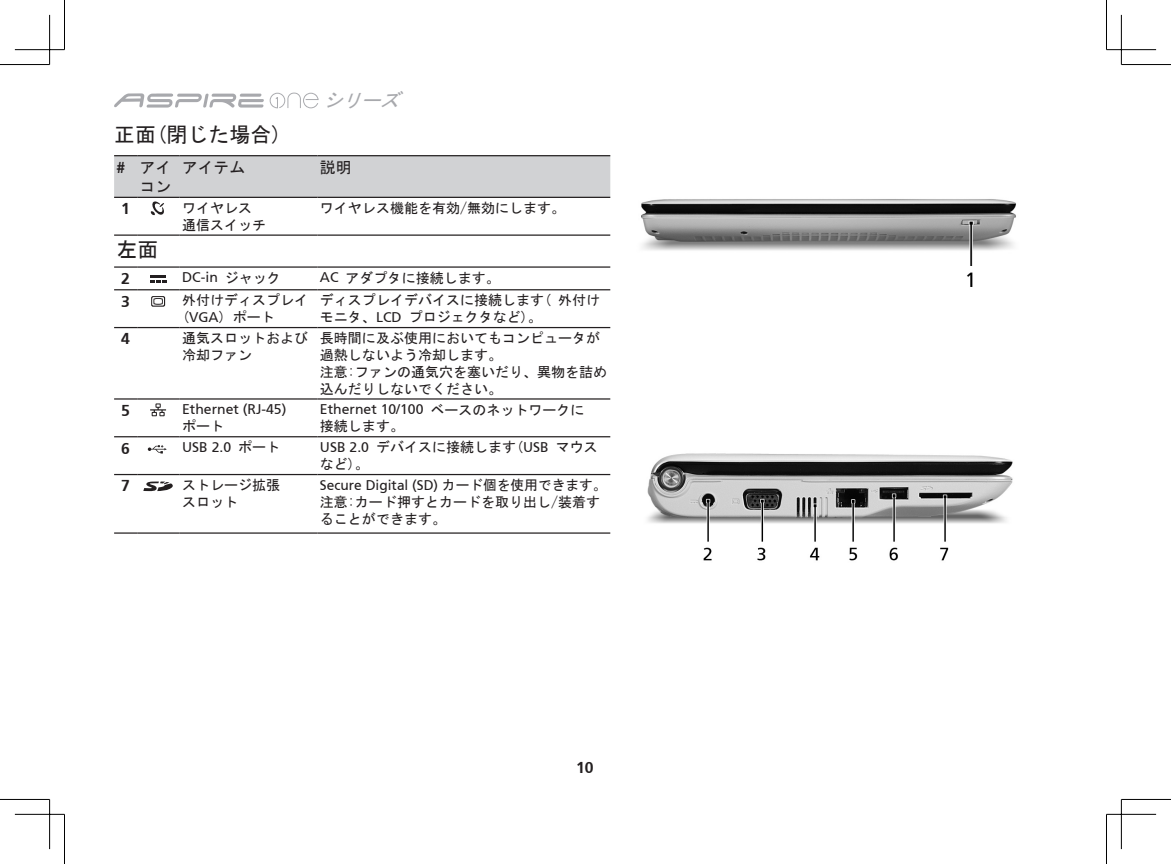
<style>
.page{position:relative;width:1171px;height:864px;background:#fff}
.page>*{position:absolute;margin:0;border:0;box-sizing:border-box;transform-origin:0 0}
.Sub_title{font:21px "MS Gothic";color:#231f20}
.Tab_num{font:italic 19.07px "MS Gothic";color:#a8a9ad}
.Body{font:15.75px/18.9px "MS Gothic";color:#231f20}
.Tab_num-2{font:700 15.75px "Frutiger";color:#231f20}
.Page_num{font:700 15.75px "Frutiger";color:#231f20}
.Body-2{font:700 15.75px "Frutiger";color:#231f20}
.Table_body{font:14px/16.8px "MS Gothic";color:#231f20}
.Table_body-2{font:14px/17px "Frutiger Roman";color:#231f20}
.s1{font-family:"MS Gothic"}
.s2{font-family:"Frutiger Roman"}
</style>
<div class="page">
<svg style="left:114px;top:93px;width:150px;height:14px"></svg>
<svg style="left:270px;top:93px;width:49px;height:15px"></svg>
<hr style="left:114px;top:234px;width:23px;height:2px;background:#231f20">
<hr style="left:137px;top:234px;width:43px;height:2px;background:#231f20">
<hr style="left:180px;top:234px;width:137px;height:2px;background:#231f20">
<hr style="left:317px;top:234px;width:293px;height:2px;background:#231f20">
<svg style="left:114px;top:266px;width:23px;height:1px"></svg>
<hr style="left:137px;top:266px;width:43px;height:1px;background:#231f20">
<hr style="left:180px;top:266px;width:137px;height:1px;background:#231f20">
<hr style="left:317px;top:266px;width:293px;height:1px;background:#231f20">
<svg style="left:114px;top:289px;width:23px;height:1px"></svg>
<hr style="left:137px;top:289px;width:43px;height:1px;background:#231f20">
<hr style="left:180px;top:289px;width:137px;height:1px;background:#231f20">
<hr style="left:317px;top:289px;width:293px;height:1px;background:#231f20">
<svg style="left:114px;top:327px;width:23px;height:1px"></svg>
<hr style="left:137px;top:327px;width:43px;height:1px;background:#231f20">
<hr style="left:180px;top:327px;width:137px;height:1px;background:#231f20">
<hr style="left:317px;top:327px;width:293px;height:1px;background:#231f20">
<svg style="left:114px;top:398px;width:23px;height:1px"></svg>
<hr style="left:137px;top:398px;width:43px;height:1px;background:#231f20">
<hr style="left:180px;top:398px;width:137px;height:1px;background:#231f20">
<hr style="left:317px;top:398px;width:293px;height:1px;background:#231f20">
<svg style="left:114px;top:436px;width:23px;height:1px"></svg>
<hr style="left:137px;top:436px;width:43px;height:1px;background:#231f20">
<hr style="left:180px;top:436px;width:137px;height:1px;background:#231f20">
<hr style="left:317px;top:436px;width:293px;height:1px;background:#231f20">
<hr style="left:114px;top:473px;width:23px;height:2px;background:#231f20">
<hr style="left:137px;top:473px;width:43px;height:2px;background:#231f20">
<hr style="left:180px;top:473px;width:137px;height:2px;background:#231f20">
<hr style="left:317px;top:473px;width:293px;height:2px;background:#231f20">
<svg style="left:114px;top:532px;width:23px;height:1px"></svg>
<hr style="left:137px;top:532px;width:43px;height:1px;background:#231f20">
<hr style="left:180px;top:532px;width:137px;height:1px;background:#231f20">
<hr style="left:317px;top:532px;width:293px;height:1px;background:#231f20">
<svg style="left:114px;top:155px;width:496px;height:61px"></svg>
<svg style="left:150px;top:275px;width:16px;height:7px"></svg>
<svg style="left:151px;top:296px;width:14px;height:10px"></svg>
<svg style="left:150px;top:403px;width:16px;height:13px"></svg>
<svg style="left:148px;top:445px;width:19px;height:8px"></svg>
<svg style="left:143px;top:481px;width:30px;height:10px"></svg>
<img style="left:641px;top:199px;width:375px;height:88px">
<img style="left:647px;top:453px;width:366px;height:108px">
<hr style="left:0;top:64px;width:50px;height:1px;background:#000">
<hr style="left:1121px;top:64px;width:50px;height:1px;background:#000">
<hr style="left:0;top:798px;width:50px;height:1px;background:#000">
<hr style="left:1121px;top:798px;width:50px;height:1px;background:#000">
<hr style="left:64px;top:0;width:1px;height:50px;background:#000">
<hr style="left:64px;top:814px;width:1px;height:49px;background:#000">
<hr style="left:1106px;top:0;width:1px;height:50px;background:#000">
<hr style="left:1106px;top:814px;width:1px;height:49px;background:#000">
<hr style="left:15px;top:49px;width:49px;height:1px;background:#000">
<hr style="left:1106px;top:49px;width:50px;height:1px;background:#000">
<hr style="left:15px;top:813px;width:49px;height:1px;background:#000">
<hr style="left:1106px;top:813px;width:50px;height:1px;background:#000">
<hr style="left:49px;top:15px;width:1px;height:49px;background:#000">
<hr style="left:49px;top:799px;width:1px;height:49px;background:#000">
<hr style="left:1121px;top:15px;width:1px;height:49px;background:#000">
<hr style="left:1121px;top:799px;width:1px;height:49px;background:#000">
<p class="Tab_num" style="left:323px;top:91px;width:84px">シリーズ</p>
<p class="Sub_title" style="left:114px;top:124px;width:170px">正面(閉じた場合)</p>
<p class="Body-2" style="left:117px;top:158px;width:10px">#</p>
<p class="Body" style="left:140px;top:157px;width:33px">アイコン</p>
<p class="Body" style="left:182px;top:157px;width:65px">アイテム</p>
<p class="Body" style="left:320px;top:157px;width:33px">説明</p>
<p class="Tab_num-2" style="left:121px;top:199px;width:10px">1</p>
<p class="Table_body" style="left:182px;top:199px;width:85px">ワイヤレス通信スイッチ</p>
<p class="Table_body" style="left:320px;top:199px;width:246px">ワイヤレス機能を有効/無効にします。</p>
<p class="Sub_title" style="left:117px;top:238px;width:43px">左面</p>
<p class="Tab_num-2" style="left:121px;top:269px;width:10px">2</p>
<p class="Table_body-2" style="left:182px;top:269px;width:100px">DC-in <span class="s1">ジャック</span></p>
<p class="Table_body" style="left:320px;top:269px;width:181px"><span class="s2">AC</span> アダプタに接続します。</p>
<p class="Tab_num-2" style="left:121px;top:292px;width:10px">3</p>
<p class="Table_body" style="left:182px;top:292px;width:128px">外付けディスプレイ(<span class="s2">VGA</span>) ポート</p>
<p class="Table_body" style="left:320px;top:292px;width:281px">ディスプレイデバイスに接続します( 外付けモニタ、<span class="s2">LCD</span> プロジェクタなど)。</p>
<p class="Tab_num-2" style="left:121px;top:329px;width:10px">4</p>
<p class="Table_body" style="left:182px;top:329px;width:128px">通気スロットおよび冷却ファン</p>
<p class="Table_body" style="left:320px;top:329px;width:288px">長時間に及ぶ使用においてもコンピュータが過熱しないよう冷却します。<br>注意:ファンの通気穴を塞いだり、異物を詰め込んだりしないでください。</p>
<p class="Tab_num-2" style="left:121px;top:401px;width:10px">5</p>
<p class="Table_body-2" style="left:182px;top:401px;width:106px">Ethernet (RJ-45)<span class="s1">ポート</span></p>
<p class="Table_body" style="left:320px;top:400px;width:266px"><span class="s2">Ethernet 10/100</span> ベースのネットワークに接続します。</p>
<p class="Tab_num-2" style="left:121px;top:438px;width:10px">6</p>
<p class="Table_body-2" style="left:182px;top:438px;width:100px">USB 2.0 <span class="s1">ポート</span></p>
<p class="Table_body" style="left:320px;top:438px;width:279px"><span class="s2">USB 2.0</span> デバイスに接続します(<span class="s2">USB</span> マウスなど)。</p>
<p class="Tab_num-2" style="left:121px;top:476px;width:10px">7</p>
<p class="Table_body" style="left:182px;top:476px;width:100px">ストレージ拡張スロット</p>
<p class="Table_body" style="left:320px;top:476px;width:288px"><span class="s2">Secure Digital (SD)</span> カード個を使用できます。注意:カード押すとカードを取り出し/装着することができます。</p>
<p class="Page_num" style="left:576px;top:758px;width:19px">10</p>
</div>
